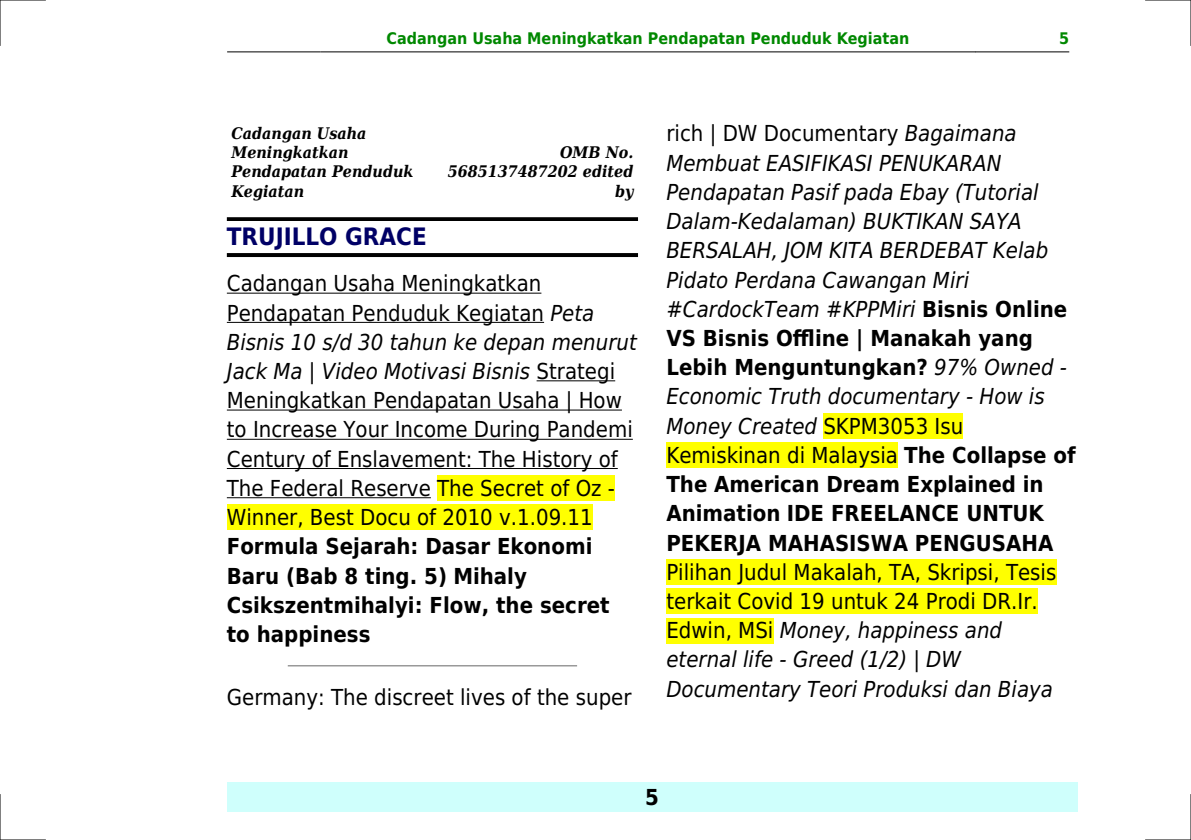
<style>
.page{position:relative;width:1191px;height:840px;background:#fff}
.page>*{position:absolute;margin:0;border:0;box-sizing:border-box;transform-origin:0 0}
.t1{font:700 24px "DejaVu Sans Condensed";color:#006}
.t2{font:22px/29.2px "DejaVu Sans Condensed";color:#000}
.t3{font:italic 22px/29.2px "DejaVu Sans Condensed";color:#000}
.t4{font:700 22px/29.2px "DejaVu Sans Condensed";color:#000}
.t5{font:italic 700 16px/19.2px "DejaVu Serif Condensed";color:#000}
.t6{font:700 16px "DejaVu Sans Condensed";color:#080}
.s1{font-style:italic}
.s2{font-style:normal}
.s3{font-weight:700;font-style:normal}
</style>
<div class="page">
<hr style="left:227px;top:51px;width:93px;height:1px;background:#000">
<hr style="left:321px;top:51px;width:654px;height:1px;background:#000">
<hr style="left:975px;top:51px;width:93px;height:1px;background:#000">
<div style="left:227px;top:782px;width:850px;height:29px;background:#cffffc"></div>
<svg style="left:227px;top:217px;width:411px;height:4px;fill:#000"></svg>
<svg style="left:227px;top:253px;width:411px;height:4px;fill:#000"></svg>
<hr style="left:227px;top:292px;width:314px;height:1px;background:#000">
<hr style="left:227px;top:322px;width:317px;height:1px;background:#000">
<hr style="left:536px;top:380px;width:79px;height:1px;background:#000">
<hr style="left:227px;top:409px;width:395px;height:1px;background:#000">
<hr style="left:227px;top:438px;width:406px;height:1px;background:#000">
<hr style="left:227px;top:468px;width:391px;height:1px;background:#000">
<hr style="left:227px;top:497px;width:204px;height:1px;background:#000">
<div style="left:437px;top:475px;width:178px;height:26px;background:#ff0"></div>
<div style="left:227px;top:504px;width:366px;height:26px;background:#ff0"></div>
<hr style="left:288px;top:664px;width:288px;height:2px;background:#999">
<div style="left:823px;top:413px;width:140px;height:25px;background:#ff0"></div>
<div style="left:666px;top:442px;width:232px;height:26px;background:#ff0"></div>
<div style="left:666px;top:559px;width:390px;height:25px;background:#ff0"></div>
<div style="left:666px;top:588px;width:371px;height:26px;background:#ff0"></div>
<div style="left:666px;top:617px;width:107px;height:26px;background:#ff0"></div>
<hr style="left:0;top:0;width:45px;height:1px;background:#000">
<hr style="left:1145px;top:0;width:46px;height:1px;background:#000">
<hr style="left:0;top:839px;width:45px;height:1px;background:#000">
<hr style="left:1145px;top:839px;width:46px;height:1px;background:#000">
<hr style="left:0;top:0;width:1px;height:45px;background:#000">
<hr style="left:0;top:794px;width:1px;height:45px;background:#000">
<hr style="left:1190px;top:0;width:1px;height:45px;background:#000">
<hr style="left:1190px;top:794px;width:1px;height:45px;background:#000">
<p class="t6" style="left:386px;top:29px;width:524px">Cadangan Usaha Meningkatkan Pendapatan Penduduk Kegiatan</p>
<p class="t6" style="left:1059px;top:29px;width:12px">5</p>
<p class="t5" style="left:231px;top:124px;width:183px">Cadangan Usaha<br>Meningkatkan<br>Pendapatan Penduduk<br>Kegiatan</p>
<p class="t5" style="left:448px;top:143px;width:187px;text-align:right">OMB No.<br>5685137487202 edited by</p>
<p class="t1" style="left:227px;top:223px;width:201px">TRUJILLO GRACE</p>
<p class="t2" style="left:227px;top:269px;width:411px">Cadangan Usaha Meningkatkan Pendapatan Penduduk Kegiatan <span class="s1">Peta Bisnis 10 s/d 30 tahun ke depan menurut Jack Ma | Video Motivasi Bisnis</span> Strategi Meningkatkan Pendapatan Usaha | How to Increase Your Income During Pandemi Century of Enslavement: The History of The Federal Reserve The Secret of Oz - Winner, Best Docu of 2010 v.1.09.11</p>
<p class="t4" style="left:227px;top:531px;width:384px">Formula Sejarah: Dasar Ekonomi<br>Baru (Bab 8 ting. 5) Mihaly<br>Csikszentmihalyi: Flow, the secret to happiness</p>
<p class="t2" style="left:227px;top:682px;width:406px">Germany: The discreet lives of the super</p>
<p class="t3" style="left:666px;top:119px;width:411px"><span class="s2">rich | DW Documentary</span> Bagaimana<br>Membuat EASIFIKASI PENUKARAN<br>Pendapatan Pasif pada Ebay (Tutorial<br>Dalam-Kedalaman) BUKTIKAN SAYA<br>BERSALAH, JOM KITA BERDEBAT Kelab<br>Pidato Perdana Cawangan Miri #CardockTeam #KPPMiri <span class="s3">Bisnis Online<br>VS Bisnis Offline | Manakah yang<br>Lebih Menguntungkan?</span> 97% Owned -<br>Economic Truth documentary - How is<br>Money Created <span class="s2">SKPM3053 Isu<br>Kemiskinan di Malaysia</span> <span class="s3">The Collapse of<br>The American Dream Explained in<br>Animation IDE FREELANCE UNTUK<br>PEKERJA MAHASISWA PENGUSAHA</span></p>
<p class="t2" style="left:666px;top:557px;width:391px">Pilihan Judul Makalah, TA, Skripsi, Tesis terkait Covid 19 untuk 24 Prodi DR.Ir.<br>Edwin, MSi <span class="s1">Money, happiness and eternal life - Greed (1/2) | DW Documentary Teori Produksi dan Biaya</span></p>
<p class="t4" style="left:645px;top:782px;width:15px">5</p>
</div>
